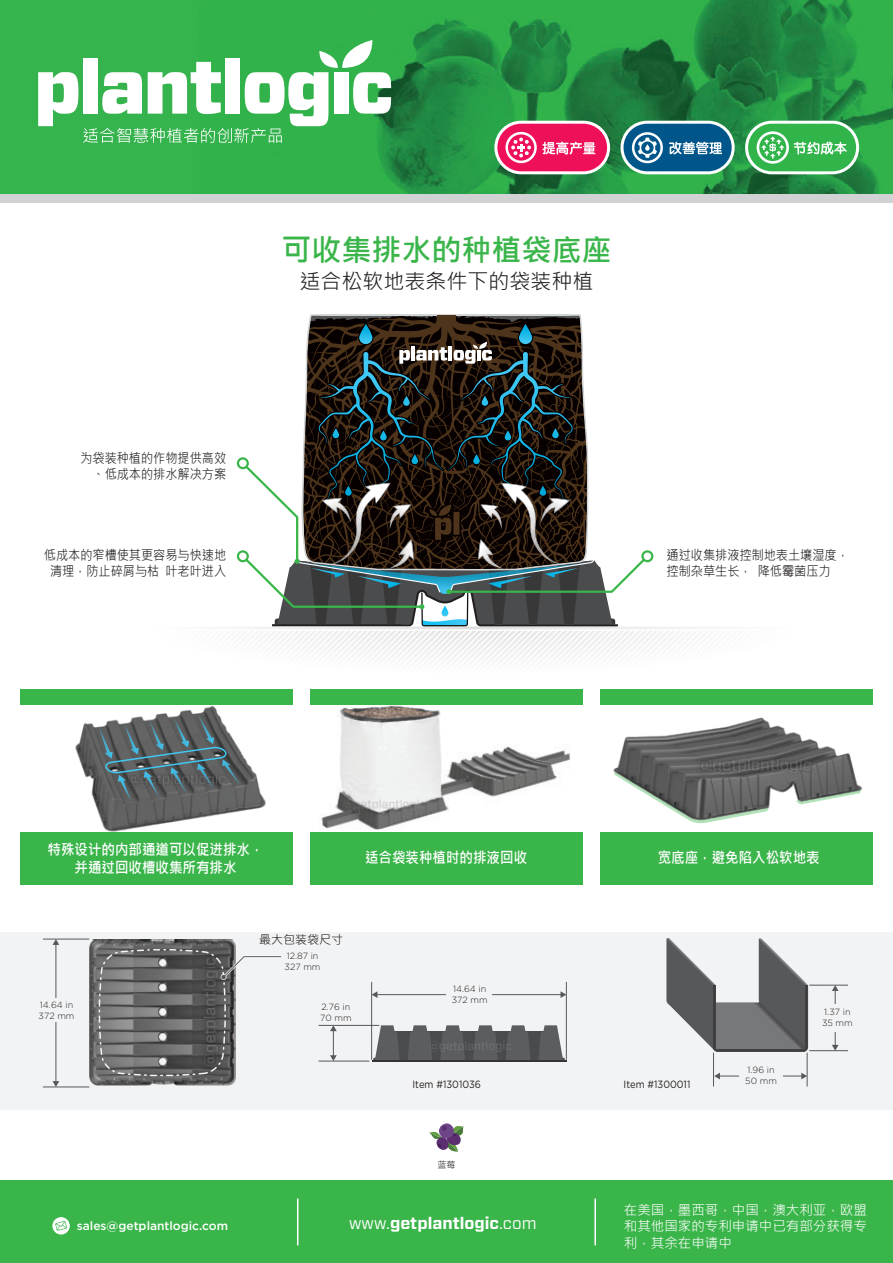
<style>
.page{position:relative;width:893px;height:1263px;background:#fff}
.page>*{position:absolute;margin:0;border:0;box-sizing:border-box;transform-origin:0 0}
.t1{font:30px "Microsoft Jheng Hei UI Bold";color:#3ab54a}
.t2{font:21px "Microsoft Jheng Hei UI Regular";color:#231f20}
.t3{font:700 16.5px "Vitesse Sans";color:#fff}
.t4{font:15px/18px "Microsoft Jheng Hei UI Bold";color:#fff;text-align:center;scale:.9 1}
.t5{font:13.5px/16.2px "Microsoft Jheng Hei UI Regular";color:#231f20;scale:.9 1}
.t6{font:13.5px/16.2px "Microsoft Jheng Hei UI Regular";color:#fff;text-align:justify}
.t7{font:500 12px "Gotham";color:#fff}
.t8{font:12px "Microsoft Jheng Hei UI Regular";color:#231f20}
.t9{font:10.5px "Gotham";color:#231f20;scale:.9 1}
.t10{font:300 9px/10.8px "Gotham";color:#231f20}
.t11{font:9px "Microsoft Jheng Hei UI Regular";color:#231f20}
.s1{font-weight:400}
</style>
<div class="page">
<div style="left:0;top:85px;width:893px;height:118px;background:#d1d2d4"></div>
<img style="left:0;top:0;width:893px;height:193px">
<div style="left:0;top:932px;width:893px;height:177px;background:#f2f3f4"></div>
<svg style="left:373px;top:1025px;width:192px;height:35px;background:#6c6d6e"></svg>
<hr style="left:372px;top:1060px;width:194px;height:2px;background:#231f20">
<img style="left:90px;top:939px;width:146px;height:147px">
<svg style="left:667px;top:938px;width:141px;height:114px"></svg>
<svg style="left:306px;top:314px;width:277px;height:27px;background:#39332c"></svg>
<hr style="left:437px;top:315px;width:19px;height:3px;background:#4e341a">
<div style="left:20px;top:689px;width:273px;height:195px;background:#3ab54a"></div>
<div style="left:310px;top:689px;width:273px;height:195px;background:#3ab54a"></div>
<div style="left:600px;top:689px;width:273px;height:195px;background:#3ab54a"></div>
<div style="left:0;top:705px;width:893px;height:126px;background:#fff"></div>
<svg style="left:429px;top:1123px;width:35px;height:29px"></svg>
<hr style="left:719px;top:1076px;width:83px;height:1px;background:#57585a">
<svg style="left:714px;top:1073px;width:6px;height:6px"></svg>
<svg style="left:801px;top:1073px;width:6px;height:6px"></svg>
<hr style="left:807px;top:1053px;width:1px;height:33px;background:#57585a">
<hr style="left:713px;top:1053px;width:1px;height:33px;background:#57585a">
<div style="left:739px;top:1065px;width:43px;height:23px;background:#f2f3f4"></div>
<hr style="left:835px;top:990px;width:1px;height:56px;background:#57585a">
<svg style="left:832px;top:1045px;width:6px;height:5px"></svg>
<svg style="left:832px;top:986px;width:6px;height:5px"></svg>
<hr style="left:809px;top:985px;width:39px;height:1px;background:#57585a">
<hr style="left:809px;top:1050px;width:39px;height:1px;background:#57585a">
<div style="left:818px;top:1004px;width:47px;height:27px;background:#f2f3f4"></div>
<img style="left:321px;top:705px;width:249px;height:125px">
<svg style="left:236px;top:341px;width:461px;height:319px"></svg>
<hr style="left:376px;top:994px;width:185px;height:1px;background:#57585a">
<svg style="left:372px;top:991px;width:5px;height:7px"></svg>
<svg style="left:560px;top:991px;width:6px;height:7px"></svg>
<hr style="left:371px;top:982px;width:1px;height:78px;background:#57585a">
<hr style="left:566px;top:982px;width:1px;height:78px;background:#57585a">
<div style="left:446px;top:985px;width:46px;height:19px;background:#f2f3f4"></div>
<svg style="left:330px;top:1026px;width:7px;height:35px"></svg>
<hr style="left:319px;top:1061px;width:50px;height:1px;background:#57585a">
<hr style="left:319px;top:1025px;width:60px;height:1px;background:#57585a">
<hr style="left:56px;top:944px;width:1px;height:138px;background:#57585a">
<svg style="left:53px;top:1081px;width:6px;height:5px"></svg>
<svg style="left:53px;top:940px;width:6px;height:5px"></svg>
<hr style="left:43px;top:1086px;width:46px;height:1px;background:#57585a">
<hr style="left:43px;top:939px;width:46px;height:1px;background:#57585a">
<div style="left:33px;top:998px;width:46px;height:24px;background:#f2f3f4"></div>
<svg style="left:99px;top:947px;width:182px;height:129px"></svg>
<svg style="left:38px;top:40px;width:353px;height:103px;background:#7dcd8c"></svg>
<div style="left:620px;top:121px;width:115px;height:53px;background:#00568a;border:3px solid #fff;border-radius:25px"></div>
<svg style="left:669px;top:142px;width:53px;height:12px"></svg>
<svg style="left:632px;top:132px;width:31px;height:31px"></svg>
<div style="left:494px;top:121px;width:116px;height:53px;background:#ee1059;border:3px solid #fff;border-radius:25px"></div>
<svg style="left:505px;top:132px;width:90px;height:31px"></svg>
<svg style="left:745px;top:121px;width:114px;height:53px;background:#71ca82"></svg>
<svg style="left:757px;top:131px;width:90px;height:33px;background:#5fc472"></svg>
<div style="left:0;top:1180px;width:893px;height:83px;background:#3ab54a"></div>
<div style="left:52px;top:1217px;width:18px;height:17px;background:#fff;border-radius:50%"></div>
<svg style="left:55px;top:1221px;width:12px;height:10px"></svg>
<hr style="left:594px;top:1198px;width:2px;height:47px;background:#fff">
<hr style="left:297px;top:1198px;width:1px;height:47px;background:#fff">
<img style="left:70px;top:705px;width:200px;height:127px">
<svg style="left:99px;top:715px;width:142px;height:87px;background:#636c70"></svg>
<img style="left:613px;top:717px;width:249px;height:105px">
<h1 class="t1" style="left:281px;top:231px;width:331px">可收集排水的种植袋底座</h1>
<h2 class="t2" style="left:299px;top:269px;width:295px">适合松软地表条件下的袋装种植</h2>
<p class="t5" style="left:80px;top:450px;width:164px;text-align:right">为袋装种植的作物提供高效、低成本的排水解决方案</p>
<p class="t5" style="left:44px;top:547px;width:204px;text-align:center">低成本的窄槽使其更容易与快速地清理，防止碎屑与枯 叶老叶进入</p>
<p class="t5" style="left:667px;top:547px;width:204px">通过收集排液控制地表土壤湿度，控制杂草生长， 降低霉菌压力</p>
<p class="t4" style="left:48px;top:841px;width:241px">特殊设计的内部通道可以促进排水，并通过回收槽收集所有排水</p>
<p class="t4" style="left:365px;top:848px;width:182px">适合袋装种植时的排液回收</p>
<p class="t8" style="left:259px;top:932px;width:85px">最大包装袋尺寸</p>
<p class="t10" style="left:39px;top:999px;width:37px">14.64 in<br>372 mm</p>
<p class="t10" style="left:285px;top:950px;width:37px">12.87 in<br>327 mm</p>
<p class="t10" style="left:320px;top:1001px;width:33px">2.76 in<br>70 mm</p>
<p class="t10" style="left:452px;top:984px;width:37px">14.64 in<br>372 mm</p>
<p class="t9" style="left:412px;top:1077px;width:78px">Item #1301036</p>
<p class="t11" style="left:437px;top:1159px;width:19px">蓝莓</p>
<p class="t7" style="left:77px;top:1218px;width:153px">sales@getplantlogic.com</p>
<p class="t3" style="left:349px;top:1212px;width:189px"><span class="s1">www.</span>getplantlogic<span class="s1">.com</span></p>
<p class="t4" style="left:658px;top:848px;width:181px">宽底座，避免陷入松软地表</p>
<p class="t9" style="left:624px;top:1077px;width:76px">Item #1300011</p>
<p class="t10" style="left:745px;top:1064px;width:33px">1.96 in<br>50 mm</p>
<p class="t10" style="left:822px;top:1006px;width:32px">1.37 in<br>35 mm</p>
<p class="t6" style="left:624px;top:1202px;width:244px">在美国，墨西哥，中国，澳大利亚，欧盟和其他国家的专利申请中已有部分获得专利，其余在申请中</p>
</div>
